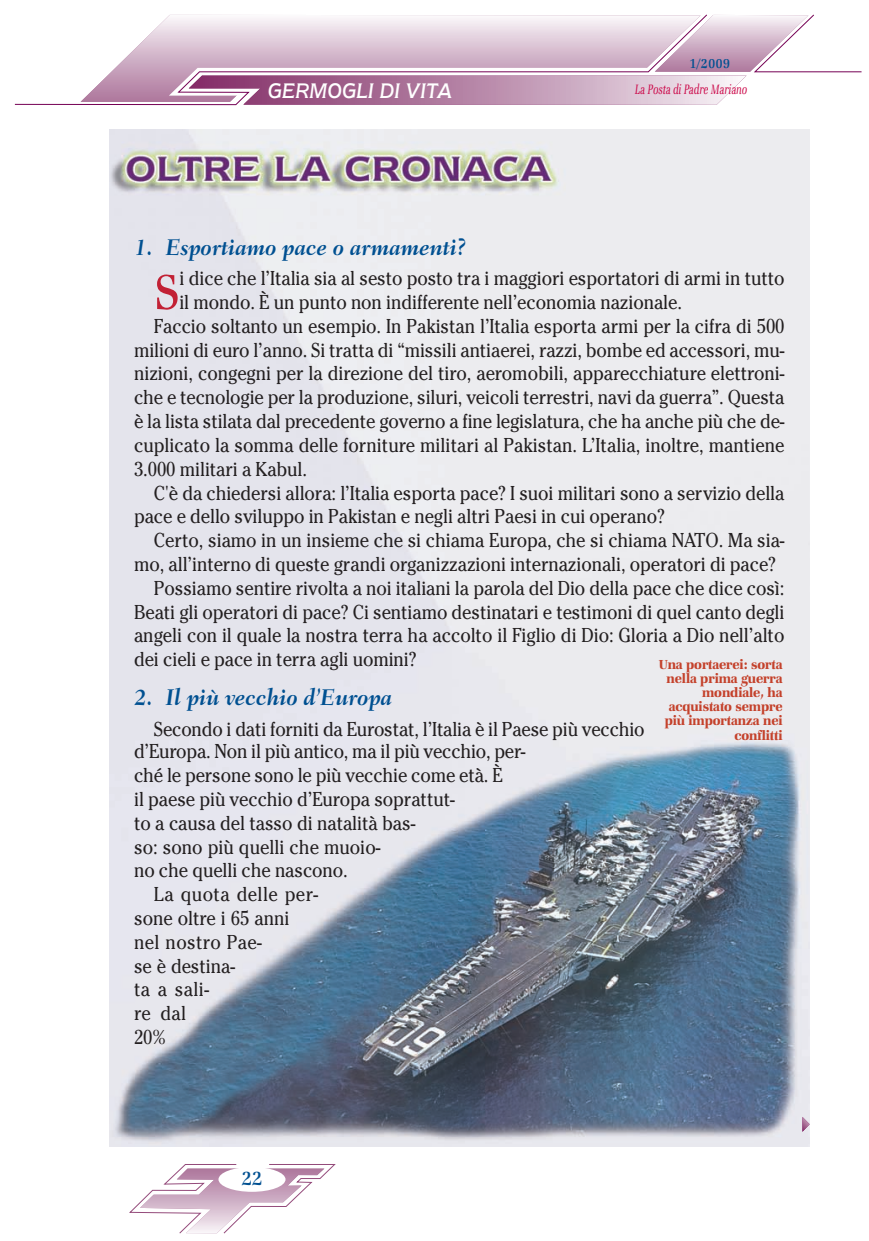
<style>
.page{position:relative;width:869px;height:1241px;background:#fff}
.page>*{position:absolute;margin:0;border:0;box-sizing:border-box;transform-origin:0 0}
.t1{font:300 55.65px "Zapf Book IT Cby BT";color:#c22135;scale:.9 1}
.t2{font:italic 24.5px "Newtext IT Cby BT";letter-spacing:.025em;color:#fff;scale:.77 1}
.t3{font:italic 700 23.1px "Fairfield LH";letter-spacing:-.005em;color:#005091;scale:.93 1}
.t4{font:300 22.75px "Zapf Book IT Cby BT";color:#005091;scale:.92 1}
.t5{font:19.95px "Cheltenham";letter-spacing:-.005em;color:#231f20;scale:.9 1}
.t6{font:19.95px "Cheltenham";letter-spacing:.02em;color:#231f20;scale:.9 1}
.t7{font:italic 300 15.4px "Zapf Book IT Cby BT";letter-spacing:.02em;color:#cc0d4d;scale:.62 1}
.t8{font:500 15.4px "Zapf Book IT Cby BT";color:#005091;scale:.84 1}
.t9{font:600 14.88px/14.2px "Zapf Book IT Cby BT";letter-spacing:-.005em;color:#c4412b;text-align:right;scale:.89 1}
</style>
<div class="page">
<img style="left:109px;top:129px;width:700px;height:1017px">
<svg style="left:802px;top:1116px;width:7px;height:15px"></svg>
<svg style="left:14px;top:15px;width:155px;height:90px"></svg>
<svg style="left:169px;top:14px;width:693px;height:91px"></svg>
<svg style="left:129px;top:1164px;width:207px;height:70px"></svg>
<div style="left:218px;top:1166px;width:67px;height:25px;background:#fff;border-radius:50%"></div>
<p class="t8" style="left:689px;top:58px;width:50px">1/2009</p>
<p class="t2" style="left:268px;top:75px;width:240px">GERMOGLI DI VITA</p>
<p class="t7" style="left:635px;top:84px;width:182px">La Posta di Padre Mariano</p>
<p class="t3" style="left:134px;top:238px;width:358px">1. Esportiamo pace o armamenti?</p>
<h1 class="t1" style="left:154px;top:272px;width:30px">S</h1>
<p class="t5" style="left:179px;top:266px;width:673px">i dice che l’Italia sia al sesto posto tra i maggiori esportatori di armi in tutto</p>
<p class="t5" style="left:179px;top:290px;width:560px">il mondo. È un punto non indifferente nell’economia nazionale.</p>
<p class="t5" style="left:154px;top:314px;width:702px">Faccio soltanto un esempio. In Pakistan l’Italia esporta armi per la cifra di 500</p>
<p class="t5" style="left:134px;top:338px;width:723px">milioni di euro l’anno. Si tratta di “missili antiaerei, razzi, bombe ed accessori, mu-</p>
<p class="t5" style="left:134px;top:362px;width:724px">nizioni, congegni per la direzione del tiro, aeromobili, apparecchiature elettroni-</p>
<p class="t5" style="left:134px;top:385px;width:723px">che e tecnologie per la produzione, siluri, veicoli terrestri, navi da guerra”. Questa</p>
<p class="t5" style="left:134px;top:409px;width:724px">è la lista stilata dal precedente governo a fine legislatura, che ha anche più che de-</p>
<p class="t5" style="left:134px;top:433px;width:723px">cuplicato la somma delle forniture militari al Pakistan. L’Italia, inoltre, mantiene</p>
<p class="t5" style="left:134px;top:457px;width:194px">3.000 militari a Kabul.</p>
<p class="t5" style="left:154px;top:481px;width:702px">C'è da chiedersi allora: l’Italia esporta pace? I suoi militari sono a servizio della</p>
<p class="t5" style="left:134px;top:504px;width:591px">pace e dello sviluppo in Pakistan e negli altri Paesi in cui operano?</p>
<p class="t5" style="left:154px;top:528px;width:702px">Certo, siamo in un insieme che si chiama Europa, che si chiama NATO. Ma sia-</p>
<p class="t5" style="left:134px;top:552px;width:714px">mo, all’interno di queste grandi organizzazioni internazionali, operatori di pace?</p>
<p class="t5" style="left:154px;top:576px;width:702px">Possiamo sentire rivolta a noi italiani la parola del Dio della pace che dice così:</p>
<p class="t5" style="left:134px;top:600px;width:724px">Beati gli operatori di pace? Ci sentiamo destinatari e testimoni di quel canto degli</p>
<p class="t5" style="left:134px;top:623px;width:723px">angeli con il quale la nostra terra ha accolto il Figlio di Dio: Gloria a Dio nell’alto</p>
<p class="t5" style="left:134px;top:647px;width:315px">dei cieli e pace in terra agli uomini?</p>
<p class="t3" style="left:134px;top:688px;width:279px">2. Il più vecchio d’Europa</p>
<p class="t5" style="left:154px;top:717px;width:546px">Secondo i dati forniti da Eurostat, l’Italia è il Paese più vecchio</p>
<p class="t5" style="left:134px;top:739px;width:436px">d’Europa. Non il più antico, ma il più vecchio, per-</p>
<p class="t5" style="left:134px;top:763px;width:411px">ché le persone sono le più vecchie come età. È</p>
<p class="t5" style="left:134px;top:787px;width:357px">il paese più vecchio d’Europa soprattut-</p>
<p class="t5" style="left:134px;top:811px;width:314px">to a causa del tasso di natalità bas-</p>
<p class="t5" style="left:134px;top:834px;width:275px">so: sono più quelli che muoio-</p>
<p class="t5" style="left:134px;top:858px;width:239px">no che quelli che nascono.</p>
<p class="t6" style="left:154px;top:882px;width:184px">La quota delle per-</p>
<p class="t5" style="left:134px;top:906px;width:174px">sone oltre i 65 anni</p>
<p class="t6" style="left:134px;top:930px;width:143px">nel nostro Pae-</p>
<p class="t5" style="left:134px;top:953px;width:114px">se è destina-</p>
<p class="t5" style="left:134px;top:977px;width:85px">ta a sali-</p>
<p class="t5" style="left:134px;top:1001px;width:59px">re dal</p>
<p class="t5" style="left:134px;top:1025px;width:37px">20%</p>
<p class="t9" style="left:658px;top:658px;width:140px">Una portaerei: sorta nella prima guerra mondiale, ha acquistato sempre più importanza nei conflitti</p>
<p class="t4" style="left:241px;top:1169px;width:24px">22</p>
</div>
